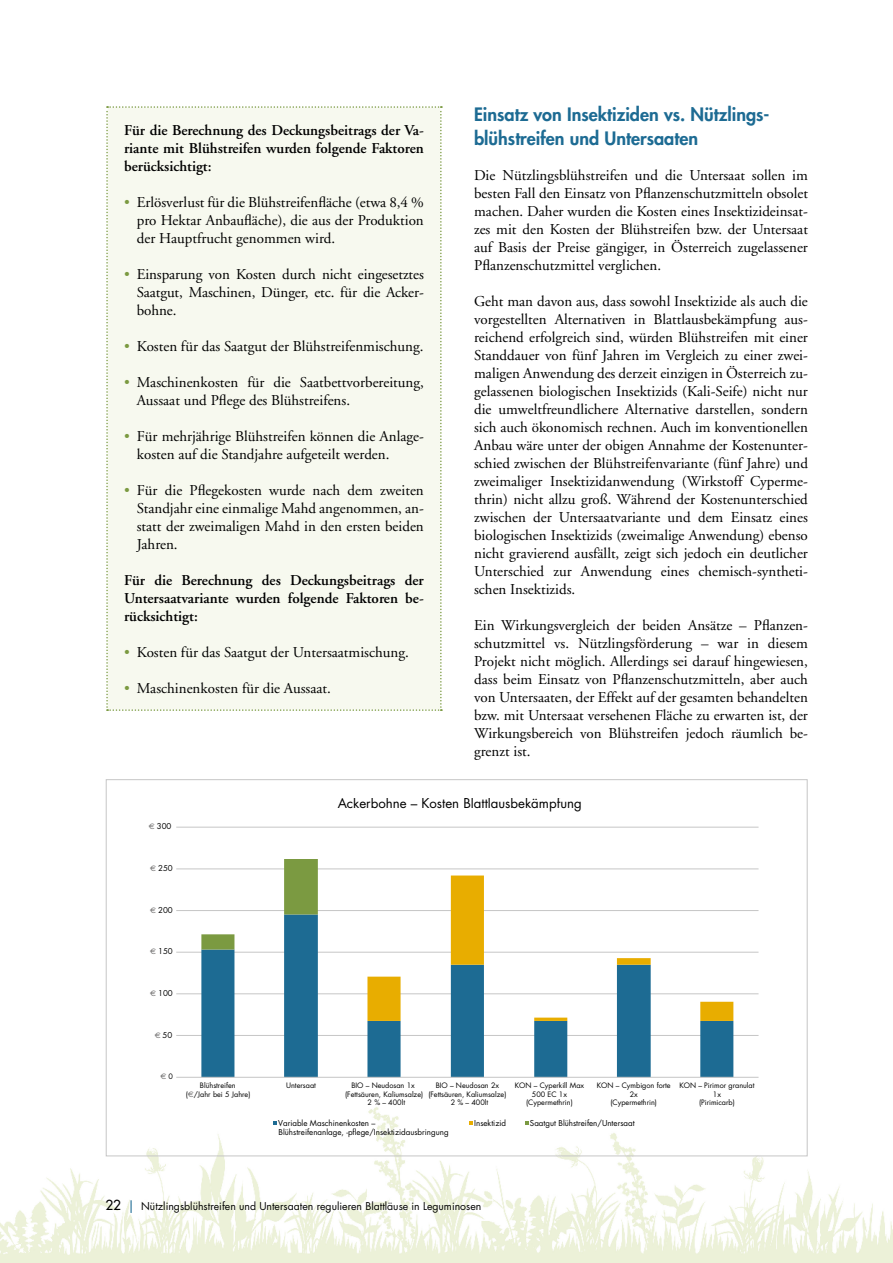
<style>
.page{position:relative;width:893px;height:1263px;background:#fff}
.page>*{position:absolute;margin:0;border:0;box-sizing:border-box;transform-origin:0 0}
.t1{font:800 18px/24px "Futura";color:#1d6b93}
.t2{font:15px/18px "Adobe Garamond";color:#000;text-align:justify}
.t3{font:600 15px/18px "Adobe Garamond";color:#000;text-align:justify}
.t4{font:13.2px "Futura";color:#000}
.t5{font:10.5px "Futura";color:#000}
.t6{font:7.95px/8.6px "Futura";color:#000}
.t7{font:7.95px "Euro Sans";color:#5b5a5a}
.t8{font:7.2px/8.6px "Futura";color:#000;text-align:center}
.s1{color:#7b9a41}
.s2{font-family:"Euro Sans";color:#5b5a5a}
.s3{font-family:"Futura";font-size:7.2px;color:#000}
.s4{font-family:"Euro Sans";font-size:7.95px;color:#5b5a5a}
.s5{font-size:13.5px}
.s6{font-family:"Arial";font-size:13.5px;color:#1d6b93}
</style>
<div class="page">
<img style="left:0;top:1093px;width:893px;height:170px">
<div style="left:106px;top:106px;width:336px;height:605px;background:#f7f9ef"></div>
<hr style="left:176px;top:1035px;width:582px;height:1px;background:#c6c6c6">
<hr style="left:176px;top:993px;width:582px;height:1px;background:#c6c6c6">
<hr style="left:176px;top:952px;width:582px;height:1px;background:#c6c6c6">
<hr style="left:176px;top:910px;width:582px;height:1px;background:#c6c6c6">
<hr style="left:176px;top:868px;width:582px;height:1px;background:#c6c6c6">
<hr style="left:176px;top:827px;width:582px;height:1px;background:#c6c6c6">
<svg style="left:201px;top:949px;width:532px;height:128px"></svg>
<svg style="left:367px;top:875px;width:366px;height:146px"></svg>
<svg style="left:201px;top:859px;width:117px;height:90px"></svg>
<hr style="left:176px;top:1077px;width:582px;height:1px;background:#c6c6c6">
<svg style="left:273px;top:1122px;width:4px;height:3px"></svg>
<svg style="left:469px;top:1122px;width:4px;height:3px"></svg>
<p class="t3" style="left:124px;top:122px;width:301px">Für die Berechnung des Deckungsbeitrags der Va&shy;riante mit Blühstreifen wurden folgende Faktoren berücksichtigt:</p>
<p class="t2" style="left:137px;top:194px;width:289px;text-indent:-13px"><span class="s1">•</span> Erlösverlust für die Blühstreifenfläche (etwa 8,4 % pro Hektar Anbaufläche), die aus der Produktion der Hauptfrucht genommen wird.</p>
<p class="t2" style="left:137px;top:266px;width:289px;text-indent:-13px"><span class="s1">•</span> Einsparung von Kosten durch nicht eingesetztes Saatgut, Maschinen, Dünger, etc. für die Acker&shy;bohne.</p>
<p class="t2" style="left:124px;top:338px;width:301px"><span class="s1">•</span> Kosten für das Saatgut der Blühstreifenmischung.</p>
<p class="t2" style="left:137px;top:374px;width:289px;text-indent:-13px"><span class="s1">•</span> Maschinenkosten für die Saatbettvorbereitung,<br>Aussaat und Pflege des Blühstreifens.</p>
<p class="t2" style="left:137px;top:428px;width:289px;text-indent:-13px"><span class="s1">•</span> Für mehrjährige Blühstreifen können die Anlage&shy;kosten auf die Standjahre aufgeteilt werden.</p>
<p class="t2" style="left:137px;top:482px;width:289px;text-indent:-13px"><span class="s1">•</span> Für die Pflegekosten wurde nach dem zweiten Standjahr eine einmalige Mahd angenommen, an&shy;statt der zweimaligen Mahd in den ersten beiden Jahren.</p>
<p class="t3" style="left:124px;top:572px;width:301px">Für die Berechnung des Deckungsbeitrags der Untersaatvariante wurden folgende Faktoren be&shy;rücksichtigt:</p>
<p class="t2" style="left:124px;top:644px;width:286px"><span class="s1">•</span> Kosten für das Saatgut der Untersaatmischung.</p>
<p class="t2" style="left:124px;top:680px;width:208px"><span class="s1">•</span> Maschinenkosten für die Aussaat.</p>
<p class="t1" style="left:474px;top:102px;width:297px">Einsatz von Insektiziden vs. Nützlings&shy;blühstreifen und Untersaaten</p>
<p class="t2" style="left:474px;top:167px;width:335px">Die Nützlingsblühstreifen und die Untersaat sollen im besten Fall den Einsatz von Pflanzenschutzmitteln obsolet machen. Daher wurden die Kosten eines Insektizideinsat&shy;zes mit den Kosten der Blühstreifen bzw. der Untersaat auf Basis der Preise gängiger, in Österreich zugelassener Pflanzenschutzmittel verglichen.</p>
<p class="t2" style="left:474px;top:293px;width:335px">Geht man davon aus, dass sowohl Insektizide als auch die vorgestellten Alternativen in Blattlausbekämpfung aus&shy;reichend erfolgreich sind, würden Blühstreifen mit einer Standdauer von fünf Jahren im Vergleich zu einer zwei&shy;maligen Anwendung des derzeit einzigen in Österreich zu&shy;gelassenen biologischen Insektizids (Kali-Seife) nicht nur die umweltfreundlichere Alternative darstellen, sondern sich auch ökonomisch rechnen. Auch im konventionellen Anbau wäre unter der obigen Annahme der Kostenunter&shy;schied zwischen der Blühstreifenvariante (fünf Jahre) und zweimaliger Insektizidanwendung (Wirkstoff Cyperme&shy;thrin) nicht allzu groß. Während der Kostenunterschied zwischen der Untersaatvariante und dem Einsatz eines biologischen Insektizids (zweimalige Anwendung) ebenso nicht gravierend ausfällt, zeigt sich jedoch ein deutlicher Unterschied zur Anwendung eines chemisch-syntheti&shy;schen Insektizids.</p>
<p class="t2" style="left:474px;top:617px;width:335px">Ein Wirkungsvergleich der beiden Ansätze – Pflanzen&shy;schutzmittel vs. Nützlingsförderung – war in diesem Projekt nicht möglich. Allerdings sei darauf hingewiesen, dass beim Einsatz von Pflanzenschutzmitteln, aber auch von Untersaaten, der Effekt auf der gesamten behandelten bzw. mit Untersaat versehenen Fläche zu erwarten ist, der Wirkungsbereich von Blühstreifen jedoch räumlich be&shy;grenzt ist.</p>
<p class="t6" style="left:149px;top:822px;width:24px"><span class="s2">€</span> 300</p>
<p class="t6" style="left:150px;top:864px;width:24px"><span class="s2">€</span> 250</p>
<p class="t6" style="left:150px;top:905px;width:24px"><span class="s2">€</span> 200</p>
<p class="t6" style="left:150px;top:947px;width:24px"><span class="s2">€</span> 150</p>
<p class="t6" style="left:150px;top:989px;width:24px"><span class="s2">€</span> 100</p>
<p class="t6" style="left:155px;top:1030px;width:19px"><span class="s2">€</span> 50</p>
<p class="t4" style="left:338px;top:794px;width:246px">Ackerbohne – Kosten Blattlausbekämpfung</p>
<p class="t7" style="left:160px;top:1072px;width:14px">€ <span class="s3">0</span></p>
<p class="t8" style="left:186px;top:1081px;width:66px">Blühstreifen<br>(<span class="s4">€</span>/Jahr bei 5 Jahre)</p>
<p class="t8" style="left:286px;top:1081px;width:31px">Untersaat</p>
<p class="t8" style="left:351px;top:1081px;width:65px">BIO – Neudosan 1x</p>
<p class="t8" style="left:436px;top:1081px;width:65px">BIO – Neudosan 2x</p>
<p class="t8" style="left:428px;top:1089px;width:80px">(Fettsäuren, Kaliumsalze)</p>
<p class="t8" style="left:451px;top:1098px;width:39px">2 % – 400lt</p>
<p class="t8" style="left:345px;top:1089px;width:80px">(Fettsäuren, Kaliumsalze)</p>
<p class="t8" style="left:368px;top:1098px;width:39px">2 % – 400lt</p>
<p class="t8" style="left:515px;top:1081px;width:71px">KON – Cyperkill Max<br>500 EC 1x (Cypermethrin)</p>
<p class="t8" style="left:597px;top:1081px;width:75px">KON – Cymbigon forte<br>2x<br>(Cypermethrin)</p>
<p class="t8" style="left:679px;top:1081px;width:77px">KON – Pirimor granulat<br>1x<br>(Pirimicarb)</p>
<p class="t6" style="left:278px;top:1119px;width:172px">Variable Maschinenkosten –<br>Blühstreifenanlage, -pflege/Insektizidausbringung</p>
<p class="t6" style="left:474px;top:1119px;width:33px">Insektizid</p>
<p class="t6" style="left:530px;top:1119px;width:106px">Saatgut Blühstreifen/Untersaat</p>
<p class="t5" style="left:105px;top:1199px;width:377px"><span class="s5">22</span> <span class="s6">|</span> Nützlingsblühstreifen und Untersaaten regulieren Blattläuse in Leguminosen</p>
</div>
